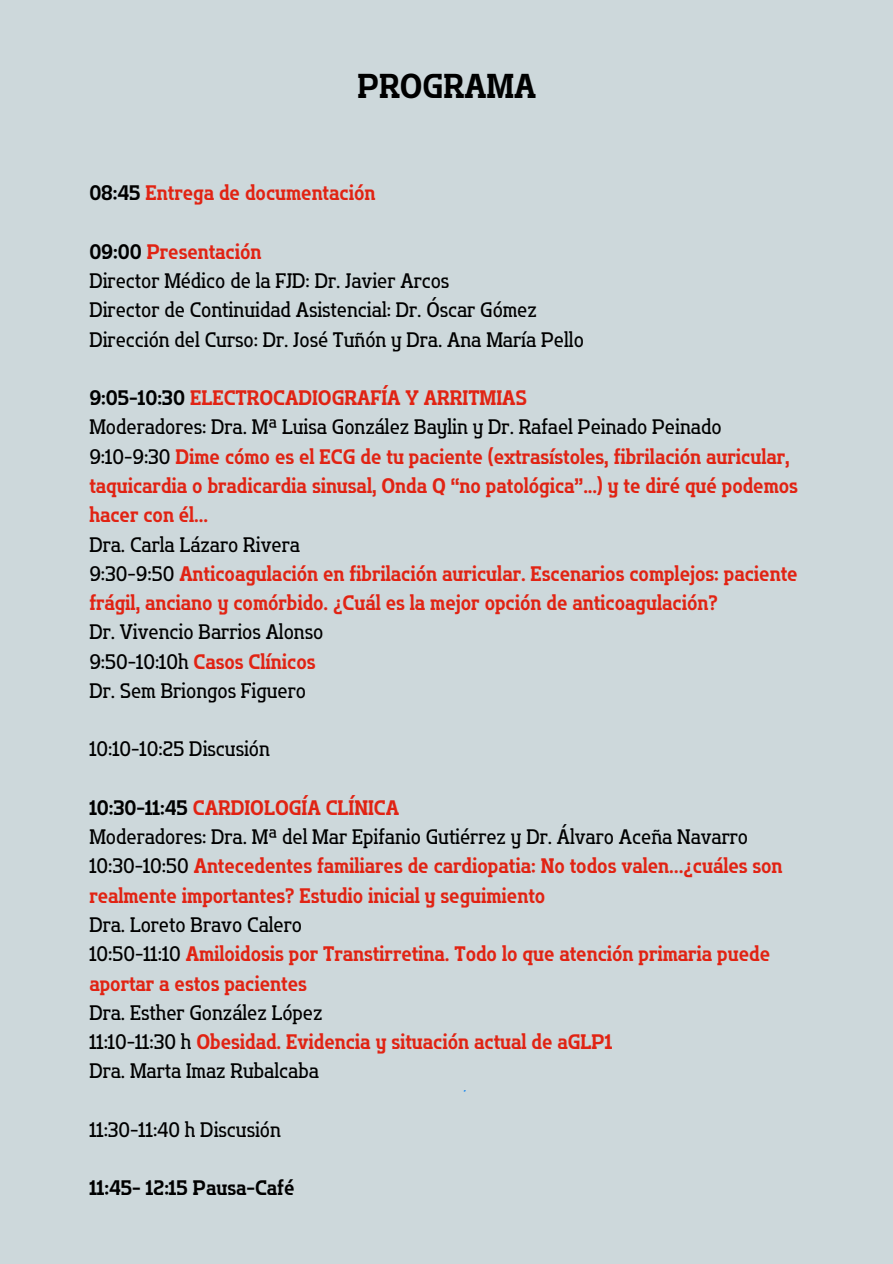
<style>
.page{position:relative;width:893px;height:1264px;background:#fff}
.page>*{position:absolute;margin:0;border:0;box-sizing:border-box;transform-origin:0 0}
.t1{font:34.5px "Flatory Slab 700 Semi Cond";color:#000}
.t2{font:21px/29.2px "Flatory Slab 700 Semi Cond";color:#e12313}
.t3{font:21px "Flatory Slab 400 Semi Cond";color:#000}
.t4{font:21px "Flatory Slab 700 Semi Cond";color:#000}
.s1{color:#000}
.s2{font-family:"Flatory Slab 400 Semi Cond";color:#000}
</style>
<div class="page">
<div style="left:0;top:0;width:892px;height:1263px;background:#cdd8db"></div>
<p class="t1" style="left:357px;top:66px;width:180px">PROGRAMA</p>
<p class="t2" style="left:89px;top:178px;width:287px"><span class="s1">08:45</span> Entrega de documentación</p>
<p class="t2" style="left:89px;top:237px;width:174px"><span class="s1">09:00</span> Presentación</p>
<p class="t3" style="left:89px;top:268px;width:361px">Director Médico de la FJD: Dr. Javier Arcos</p>
<p class="t3" style="left:89px;top:298px;width:449px">Director de Continuidad Asistencial: Dr. Óscar Gómez</p>
<p class="t3" style="left:89px;top:327px;width:496px">Dirección del Curso: Dr. José Tuñón y Dra. Ana María Pello</p>
<p class="t2" style="left:89px;top:383px;width:439px"><span class="s1">9:05-10:30</span> ELECTROCADIOGRAFÍA Y ARRITMIAS</p>
<p class="t3" style="left:89px;top:415px;width:633px">Moderadores: Dra. Mª Luisa González Baylin y Dr. Rafael Peinado Peinado</p>
<p class="t2" style="left:89px;top:442px;width:710px"><span class="s2">9:10-9:30</span> Dime cómo es el ECG de tu paciente (extrasístoles, fibrilación auricular, taquicardia o bradicardia sinusal, Onda Q “no patológica”...) y te diré qué podemos hacer con él...</p>
<p class="t3" style="left:89px;top:532px;width:212px">Dra. Carla Lázaro Rivera</p>
<p class="t2" style="left:89px;top:559px;width:709px"><span class="s2">9:30-9:50</span> Anticoagulación en fibrilación auricular. Escenarios complejos: paciente frágil, anciano y comórbido. ¿Cuál es la mejor opción de anticoagulación?</p>
<p class="t3" style="left:89px;top:619px;width:235px">Dr. Vivencio Barrios Alonso</p>
<p class="t2" style="left:89px;top:646px;width:228px"><span class="s2">9:50-10:10h</span> Casos Clínicos</p>
<p class="t3" style="left:89px;top:678px;width:218px">Dr. Sem Briongos Figuero</p>
<p class="t3" style="left:89px;top:736px;width:182px">10:10-10:25 Discusión</p>
<p class="t2" style="left:89px;top:793px;width:311px"><span class="s1">10:30-11:45</span> CARDIOLOGÍA CLÍNICA</p>
<p class="t3" style="left:89px;top:824px;width:660px">Moderadores: Dra. Mª del Mar Epifanio Gutiérrez y Dr. Álvaro Aceña Navarro</p>
<p class="t2" style="left:89px;top:851px;width:694px"><span class="s2">10:30-10:50</span> Antecedentes familiares de cardiopatia: No todos valen…¿cuáles son realmente importantes? Estudio inicial y seguimiento</p>
<p class="t3" style="left:89px;top:912px;width:214px">Dra. Loreto Bravo Calero</p>
<p class="t2" style="left:89px;top:939px;width:682px"><span class="s2">10:50-11:10</span> Amiloidosis por Transtirretina. Todo lo que atención primaria puede aportar a estos pacientes</p>
<p class="t3" style="left:89px;top:1000px;width:235px">Dra. Esther González López</p>
<p class="t2" style="left:89px;top:1027px;width:524px"><span class="s2">11:10-11:30 h</span> Obesidad. Evidencia y situación actual de aGLP1</p>
<p class="t3" style="left:89px;top:1058px;width:231px">Dra. Marta Imaz Rubalcaba</p>
<p class="t3" style="left:89px;top:1117px;width:193px">11:30-11:40 h Discusión</p>
<p class="t4" style="left:89px;top:1175px;width:206px">11:45- 12:15 Pausa-Café</p>
</div>
